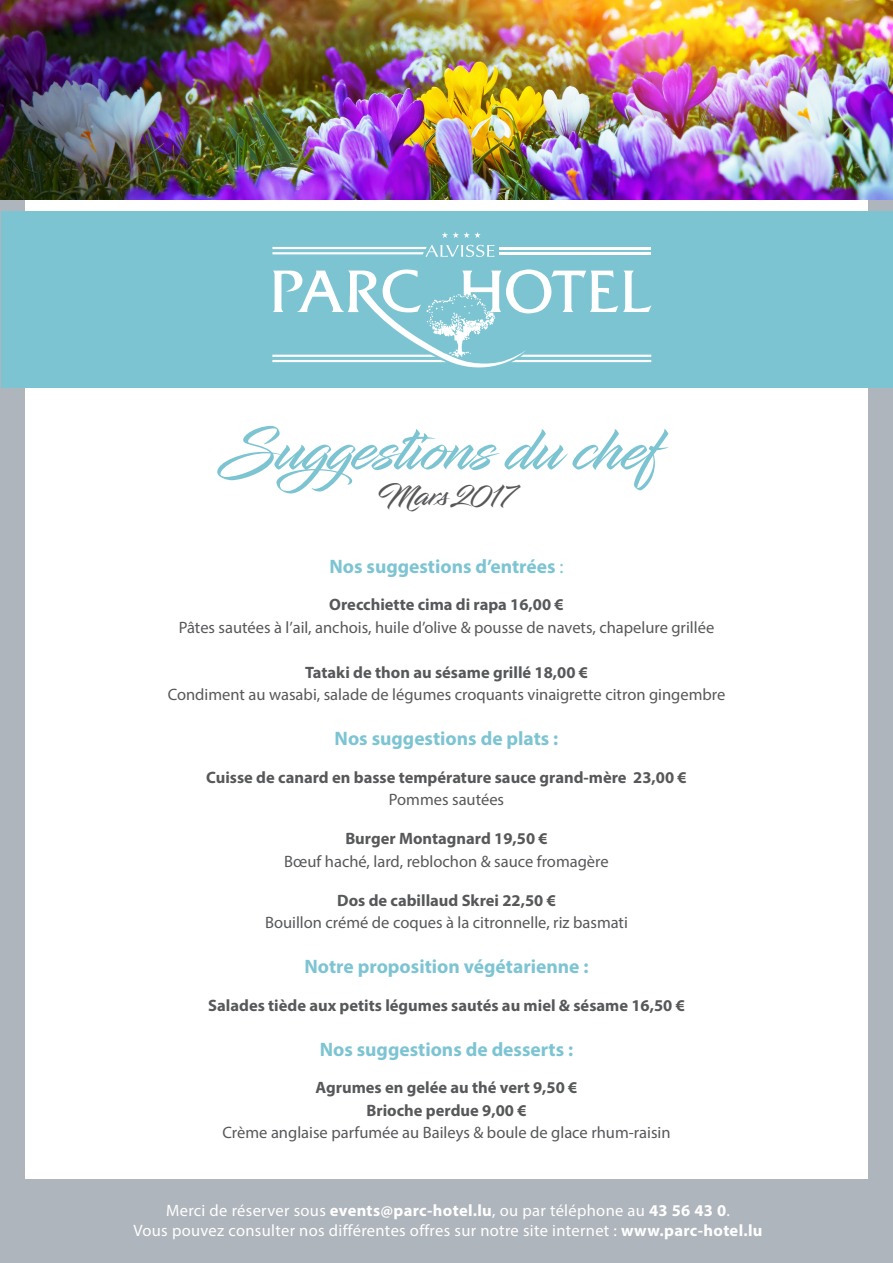
<style>
.page{position:relative;width:893px;height:1263px;background:#fff}
.page>*{position:absolute;margin:0;border:0;box-sizing:border-box;transform-origin:0 0}
.t1{font:60px "Infinite Stroke";color:#7dc4d3}
.t2{font:30px "Infinite Stroke";color:#57585a}
.t3{font:700 19.5px "Myriad Pro";color:#7dc4d3}
.t4{font:16.5px "Myriad Pro";color:#57585a}
.t5{font:700 16.5px "Myriad Pro";color:#57585a}
.t6{font:16.5px "Myriad Pro";letter-spacing:.02em;color:#fff}
.s1{font-weight:400}
.s2{font-weight:700}
</style>
<div class="page">
<div style="left:0;top:1px;width:893px;height:1262px;background:#afb5bc"></div>
<div style="left:25px;top:44px;width:843px;height:1135px;background:#fff"></div>
<img style="left:0;top:0;width:893px;height:199px">
<div style="left:2px;top:211px;width:891px;height:177px;background:#7dc4d3"></div>
<hr style="left:499px;top:247px;width:152px;height:2px;background:#fff">
<hr style="left:499px;top:252px;width:152px;height:2px;background:#fff">
<svg style="left:442px;top:232px;width:39px;height:6px"></svg>
<svg style="left:272px;top:269px;width:380px;height:98px"></svg>
<svg style="left:272px;top:245px;width:222px;height:12px"></svg>
<p class="t1" style="left:226px;top:413px;width:440px">Suggestions du chef</p>
<p class="t2" style="left:377px;top:477px;width:140px">Mars 2017</p>
<p class="t3" style="left:329px;top:553px;width:236px">Nos suggestions d’entrées <span class="s1">:</span></p>
<p class="t5" style="left:329px;top:594px;width:236px">Orecchiette cima di rapa 16,00 €</p>
<p class="t4" style="left:179px;top:617px;width:537px">Pâtes sautées à l’ail, anchois, huile d’olive &amp; pousse de navets, chapelure grillée</p>
<p class="t5" style="left:305px;top:661px;width:285px">Tataki de thon au sésame grillé 18,00 €</p>
<p class="t4" style="left:168px;top:684px;width:559px">Condiment au wasabi, salade de légumes croquants vinaigrette citron gingembre</p>
<p class="t3" style="left:335px;top:726px;width:225px">Nos suggestions de plats :</p>
<p class="t5" style="left:206px;top:766px;width:482px">Cuisse de canard en basse température sauce grand-mère 23,00 €</p>
<p class="t4" style="left:389px;top:789px;width:117px">Pommes sautées</p>
<p class="t5" style="left:345px;top:828px;width:204px">Burger Montagnard 19,50 €</p>
<p class="t4" style="left:284px;top:851px;width:326px">Bœuf haché, lard, reblochon &amp; sauce fromagère</p>
<p class="t5" style="left:337px;top:889px;width:220px">Dos de cabillaud Skrei 22,50 €</p>
<p class="t4" style="left:265px;top:912px;width:364px">Bouillon crémé de coques à la citronnelle, riz basmati</p>
<p class="t3" style="left:304px;top:954px;width:286px">Notre proposition végétarienne :</p>
<p class="t5" style="left:208px;top:994px;width:478px">Salades tiède aux petits légumes sautés au miel &amp; sésame 16,50 €</p>
<p class="t3" style="left:320px;top:1036px;width:255px">Nos suggestions de desserts :</p>
<p class="t5" style="left:316px;top:1077px;width:263px">Agrumes en gelée au thé vert 9,50 €</p>
<p class="t5" style="left:366px;top:1099px;width:161px">Brioche perdue 9,00 €</p>
<p class="t4" style="left:222px;top:1122px;width:450px">Crème anglaise parfumée au Baileys &amp; boule de glace rhum-raisin</p>
<p class="t6" style="left:166px;top:1201px;width:565px">Merci de réserver sous <span class="s2">events@parc-hotel.lu</span>, ou par téléphone au <span class="s2">43 56 43 0</span>.</p>
<p class="t6" style="left:134px;top:1220px;width:630px">Vous pouvez consulter nos différentes offres sur notre site internet : <span class="s2">www.parc-hotel.lu</span></p>
</div>
